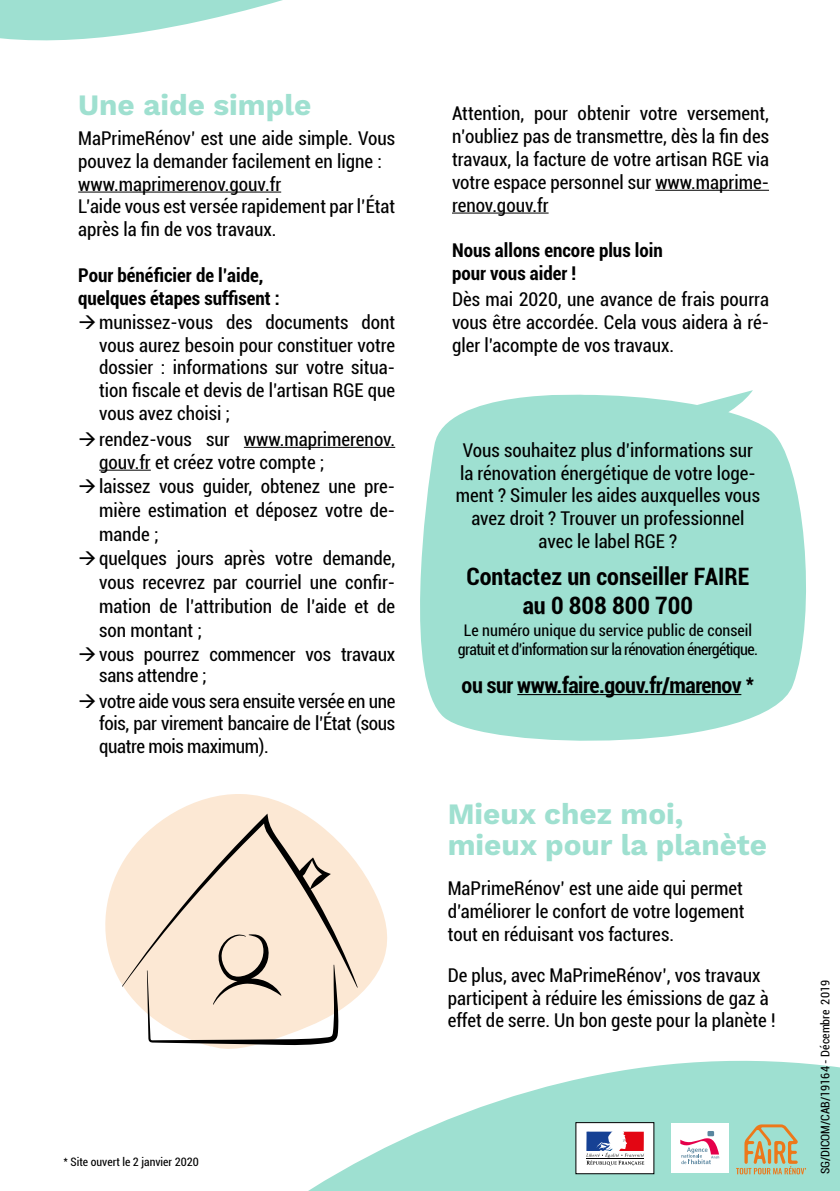
<style>
.page{position:relative;width:840px;height:1191px;background:#fff}
.page>*{position:absolute;margin:0;border:0;box-sizing:border-box;transform-origin:0 0}
.t1{font:700 29.6px/31px "Work Sans";color:#9fe0d0}
.t2{font:700 condensed 24px/28.8px "Roboto";color:#000;text-align:center}
.t3{font:700 condensed 22px "Roboto";letter-spacing:-.02em;color:#000}
.t4{font:condensed 19px/22.8px "Roboto";color:#000;text-align:justify}
.t5{font:condensed 19px/26px "Roboto";letter-spacing:-.02em;color:#000}
.t6{font:700 condensed 19px/22.8px "Roboto";color:#000}
.t7{font:condensed 16px/19.2px "Roboto";letter-spacing:-.04em;color:#000;text-align:center}
.t8{font:condensed 11.8px "Roboto";color:#000}
.t9{font:condensed 11.6px "Roboto";color:#000}
</style>
<div class="page">
<svg style="left:420px;top:390px;width:386px;height:351px;fill:#9ee0d1"></svg>
<svg style="left:308px;top:1060px;width:531px;height:131px;fill:#9ee0d1"></svg>
<hr style="left:78px;top:192px;width:203px;height:1px;background:#000">
<hr style="left:244px;top:447px;width:151px;height:1px;background:#000">
<hr style="left:99px;top:470px;width:52px;height:1px;background:#000">
<hr style="left:655px;top:190px;width:113px;height:1px;background:#000">
<hr style="left:452px;top:213px;width:96px;height:1px;background:#000">
<svg style="left:105px;top:794px;width:282px;height:255px"></svg>
<svg style="left:122px;top:813px;width:235px;height:174px;fill:#fce8d4"></svg>
<svg style="left:147px;top:934px;width:191px;height:111px"></svg>
<svg style="left:0;top:0;width:283px;height:41px;fill:#9ee0d1"></svg>
<div style="left:670px;top:1123px;width:58px;height:49px;background:#fff"></div>
<svg style="left:680px;top:1122px;width:38px;height:42px"></svg>
<svg style="left:575px;top:1122px;width:79px;height:52px"></svg>
<svg style="left:735px;top:1124px;width:70px;height:50px"></svg>
<hr style="left:517px;top:694px;width:224px;height:1px;background:#000">
<svg style="left:683px;top:390px;width:69px;height:36px"></svg>
<h1 class="t1" style="left:78px;top:91px;width:234px">Une aide simple</h1>
<p class="t4" style="left:78px;top:126px;width:318px;text-align:left">MaPrimeRénov’ est une aide simple. Vous pouvez la demander facilement en ligne : www.maprimerenov.gouv.fr<br>L’aide vous est versée rapidement par l’État après la fin de vos travaux.</p>
<p class="t6" style="left:78px;top:263px;width:203px">Pour bénéficier de l’aide, quelques étapes suffisent :</p>
<p class="t4" style="left:99px;top:310px;width:297px">munissez-vous des documents dont vous aurez besoin pour constituer votre dossier : informations sur votre situa&shy;tion fiscale et devis de l’artisan RGE que vous avez choisi ;</p>
<p class="t4" style="left:99px;top:426px;width:297px;line-height:23.8px;text-align:left">rendez-vous sur www.maprimerenov. gouv.fr et créez votre compte ;<br>laissez vous guider, obtenez une pre&shy;mière estimation et déposez votre de&shy;mande ;<br>quelques jours après votre demande, vous recevrez par courriel une confir&shy;mation de l’attribution de l’aide et de son montant ;<br>vous pourrez commencer vos travaux</p>
<p class="t5" style="left:99px;top:661px;width:297px">sans attendre ;<br>votre aide vous sera ensuite versée en une</p>
<p class="t5" style="left:99px;top:711px;width:297px;line-height:22.8px">fois, par virement bancaire de l’État (sous quatre mois maximum).</p>
<p class="t9" style="left:63px;top:1154px;width:137px">* Site ouvert le 2 janvier 2020</p>
<p class="t4" style="left:452px;top:102px;width:318px">Attention, pour obtenir votre versement, n’oubliez pas de transmettre, dès la fin des travaux, la facture de votre artisan RGE via votre espace personnel sur www.maprime&shy;renov.gouv.fr</p>
<p class="t6" style="left:452px;top:238px;width:212px">Nous allons encore plus loin pour vous aider !</p>
<p class="t4" style="left:452px;top:287px;width:318px">Dès mai 2020, une avance de frais pourra vous être accordée. Cela vous aidera à ré&shy;gler l’acompte de vos travaux.</p>
<p class="t4" style="left:455px;top:438px;width:305px;text-align:center">Vous souhaitez plus d’informations sur la rénovation énergétique de votre loge&shy;ment ? Simuler les aides auxquelles vous avez droit ? Trouver un professionnel avec le label RGE ?</p>
<p class="t2" style="left:466px;top:561px;width:284px">Contactez un conseiller FAIRE au 0 808 800 700</p>
<p class="t7" style="left:457px;top:620px;width:301px">Le numéro unique du service public de conseil gratuit et d’information sur la rénovation énergétique.</p>
<p class="t3" style="left:461px;top:669px;width:294px">ou sur www.faire.gouv.fr/marenov *</p>
<h1 class="t1" style="left:447px;top:799px;width:320px">Mieux chez moi, mieux pour la planète</h1>
<p class="t4" style="left:447px;top:876px;width:298px">MaPrimeRénov’ est une aide qui permet d’améliorer le confort de votre logement tout en réduisant vos factures.</p>
<p class="t4" style="left:447px;top:963px;width:329px;text-align:left">De plus, avec MaPrimeRénov’, vos travaux participent à réduire les émissions de gaz à effet de serre. Un bon geste pour la planète !</p>
<p class="t8" style="left:816px;top:1174px;width:196px;rotate:-90deg">SG/DICOM/CAB/19164 - Décembre 2019</p>
</div>
